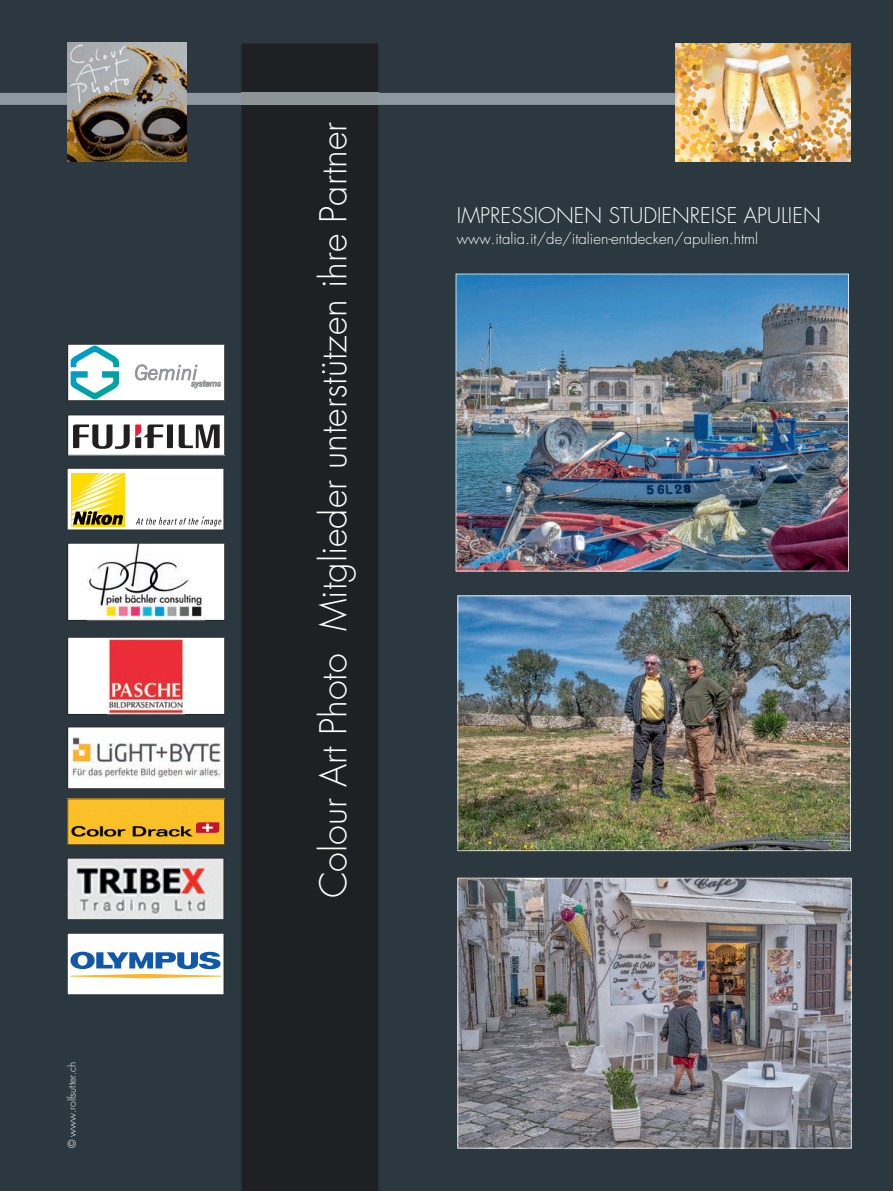
<style>
.page{position:relative;width:893px;height:1191px;background:#2c3840}
.page>*{position:absolute;margin:0;border:0;box-sizing:border-box;transform-origin:0 0}
.t1{font:300 36px "Futura";color:#fff}
.t2{font:300 21px "Futura";color:#fff}
.t3{font:300 15px "Futura";color:#fff}
.t4{font:300 10.5px "Futura";color:#fff}
</style>
<div class="page">
<div style="left:241px;top:44px;width:137px;height:1147px;background:#1f2024"></div>
<svg style="left:0;top:93px;width:676px;height:12px;background:#8b98a0"></svg>
<div style="left:241px;top:93px;width:137px;height:12px;background:#8d9498"></div>
<img style="left:68px;top:43px;width:119px;height:118px">
<svg style="left:67px;top:414px;width:158px;height:41px;background:#bdbabb"></svg>
<svg style="left:67px;top:468px;width:157px;height:62px;background:#ebe4bb"></svg>
<svg style="left:67px;top:344px;width:158px;height:57px;background:#d5e6e8"></svg>
<svg style="left:67px;top:543px;width:158px;height:77px;background:#e1e0e1"></svg>
<svg style="left:67px;top:637px;width:158px;height:77px;background:#eeaeb1"></svg>
<svg style="left:67px;top:726px;width:158px;height:63px;background:#dfdedb"></svg>
<svg style="left:67px;top:798px;width:158px;height:47px;background:#e0a926"></svg>
<svg style="left:67px;top:858px;width:157px;height:62px;background:#bbb6b5"></svg>
<img style="left:456px;top:274px;width:393px;height:297px">
<svg style="left:67px;top:933px;width:157px;height:62px;background:#d1dae1"></svg>
<img style="left:457px;top:595px;width:394px;height:256px">
<img style="left:457px;top:877px;width:395px;height:271px">
<img style="left:676px;top:44px;width:174px;height:117px">
<p class="t4" style="left:66px;top:1148px;width:88px;rotate:-90deg">© www.rolfsutter.ch</p>
<p class="t1" style="left:311px;top:898px;width:778px;rotate:-90deg">Colour Art Photo Mitglieder unterstützen ihre Partner</p>
<p class="t2" style="left:457px;top:202px;width:365px">IMPRESSIONEN STUDIENREISE APULIEN</p>
<p class="t3" style="left:457px;top:229px;width:303px">www.italia.it/de/italien-entdecken/apulien.html</p>
</div>
